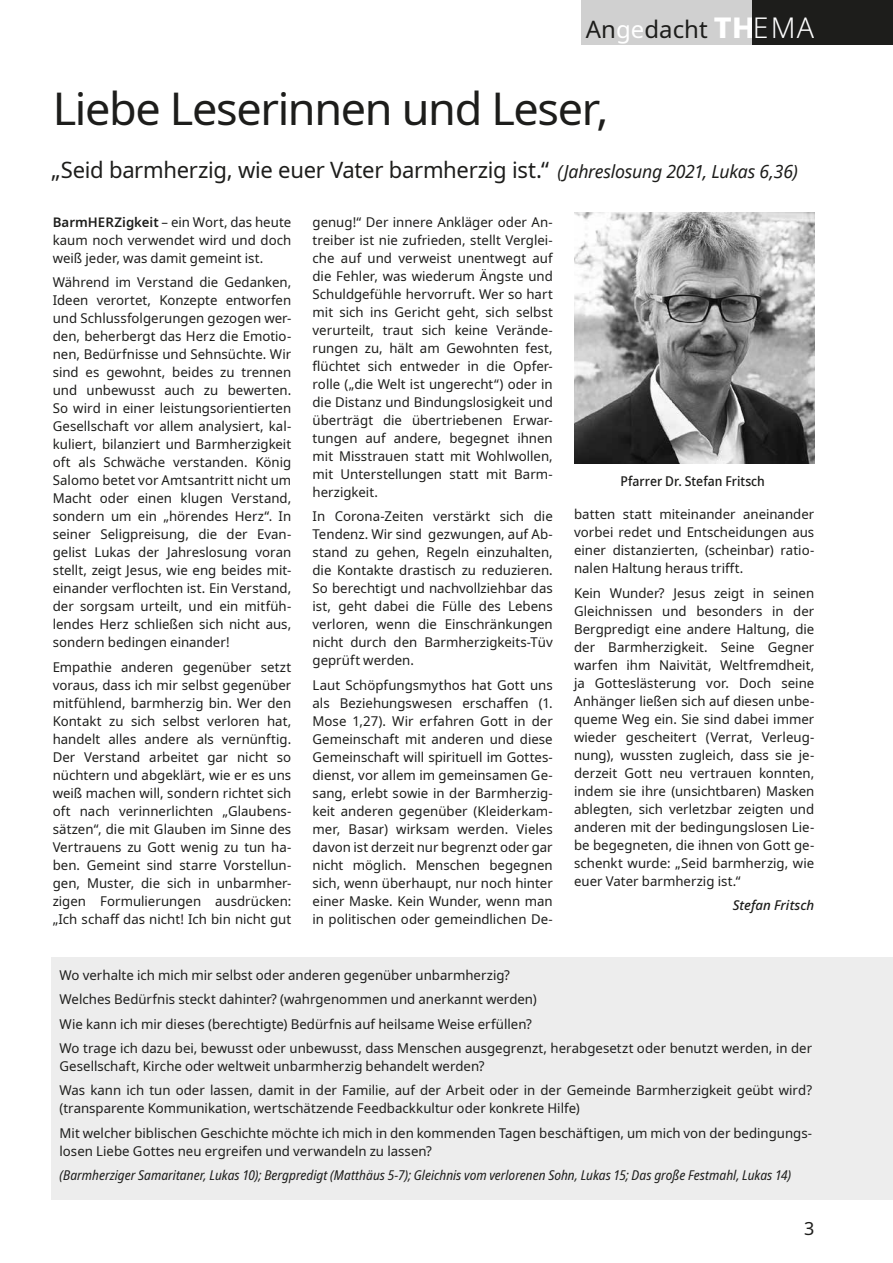
<style>
.page{position:relative;width:893px;height:1263px;background:#fff}
.page>*{position:absolute;margin:0;border:0;box-sizing:border-box;transform-origin:0 0}
.t1{font:45px "Noto Sans";letter-spacing:-.03em;color:#1d1d1b}
.t2{font:24px "Noto Sans";color:#1d1d1b}
.t3{font:22.5px "Noto Sans";letter-spacing:-.015em;color:#1d1d1b}
.t4{font:18px "Noto Sans";color:#1d1d1b}
.t5{font:13.5px/18px "Noto Sans";color:#1d1d1b;text-align:justify}
.t6{font:italic semi-condensed 13.5px "Noto Sans";color:#1d1d1b}
.t7{font:500 semi-condensed 13.5px "Noto Sans";color:#1d1d1b}
.t8{font:italic 500 13.5px "Noto Sans";color:#1d1d1b}
.s1{color:#fff}
.s2{font-weight:800;font-size:28.5px;color:#fff}
.s3{font-weight:300;font-size:28.5px;color:#fff}
.s4{font-style:italic;font-size:18px}
.s5{font-weight:600}
</style>
<div class="page">
<img style="left:574px;top:213px;width:240px;height:250px">
<div style="left:582px;top:0;width:311px;height:44px;background:#d0d0d0"></div>
<div style="left:753px;top:0;width:140px;height:44px;background:#1d1d1b"></div>
<div style="left:51px;top:957px;width:842px;height:242px;background:#ededed"></div>
<h2 class="t2" style="left:586px;top:12px;width:230px">An<span class="s1">ge</span>dacht <span class="s2">TH</span><span class="s3">EMA</span></h2>
<h1 class="t1" style="left:53px;top:77px;width:557px">Liebe Leserinnen und Leser,</h1>
<h3 class="t3" style="left:51px;top:154px;width:748px">„Seid barmherzig, wie euer Vater barmherzig ist.“ <span class="s4">(Jahreslosung 2021, Lukas 6,36)</span></h3>
<p class="t5" style="left:53px;top:213px;width:240px"><span class="s5">BarmHERZigkeit</span> – ein Wort, das heute kaum noch verwendet wird und doch weiß jeder, was damit gemeint ist.</p>
<p class="t5" style="left:53px;top:274px;width:240px">Während im Verstand die Gedanken, Ideen verortet, Konzepte entworfen und Schlussfolgerungen gezogen wer&shy;den, beherbergt das Herz die Emotio&shy;nen, Bedürfnisse und Sehnsüchte. Wir sind es gewohnt, beides zu trennen und unbewusst auch zu bewerten.<br>So wird in einer leistungsorientierten Gesellschaft vor allem analysiert, kal&shy;kuliert, bilanziert und Barmherzigkeit oft als Schwäche verstanden. König Salomo betet vor Amtsantritt nicht um Macht oder einen klugen Verstand, sondern um ein „hörendes Herz“. In seiner Seligpreisung, die der Evan&shy;gelist Lukas der Jahreslosung voran stellt, zeigt Jesus, wie eng beides mit&shy;einander verflochten ist. Ein Verstand, der sorgsam urteilt, und ein mitfüh&shy;lendes Herz schließen sich nicht aus, sondern bedingen einander!</p>
<p class="t5" style="left:53px;top:658px;width:240px">Empathie anderen gegenüber setzt voraus, dass ich mir selbst gegenüber mitfühlend, barmherzig bin. Wer den Kontakt zu sich selbst verloren hat, handelt alles andere als vernünftig.<br>Der Verstand arbeitet gar nicht so nüchtern und abgeklärt, wie er es uns weiß machen will, sondern richtet sich oft nach verinnerlichten „Glaubens&shy;sätzen“, die mit Glauben im Sinne des Vertrauens zu Gott wenig zu tun ha&shy;ben. Gemeint sind starre Vorstellun&shy;gen, Muster, die sich in unbarmher&shy;zigen Formulierungen ausdrücken: „Ich schaff das nicht! Ich bin nicht gut</p>
<p class="t5" style="left:313px;top:213px;width:242px">genug!“ Der innere Ankläger oder An&shy;treiber ist nie zufrieden, stellt Verglei&shy;che auf und verweist unentwegt auf die Fehler, was wiederum Ängste und Schuldgefühle hervorruft. Wer so hart mit sich ins Gericht geht, sich selbst verurteilt, traut sich keine Verände&shy;rungen zu, hält am Gewohnten fest, flüchtet sich entweder in die Opfer&shy;rolle („die Welt ist ungerecht“) oder in die Distanz und Bindungslosigkeit und überträgt die übertriebenen Erwar&shy;tungen auf andere, begegnet ihnen mit Misstrauen statt mit Wohlwollen, mit Unterstellungen statt mit Barm&shy;herzigkeit.</p>
<p class="t5" style="left:313px;top:508px;width:242px">In Corona-Zeiten verstärkt sich die Tendenz. Wir sind gezwungen, auf Ab&shy;stand zu gehen, Regeln einzuhalten, die Kontakte drastisch zu reduzieren.<br>So berechtigt und nachvollziehbar das ist, geht dabei die Fülle des Lebens verloren, wenn die Einschränkungen nicht durch den Barmherzigkeits-Tüv geprüft werden.</p>
<p class="t5" style="left:313px;top:676px;width:242px">Laut Schöpfungsmythos hat Gott uns als Beziehungswesen erschaffen (1.<br>Mose 1,27). Wir erfahren Gott in der Gemeinschaft mit anderen und diese Gemeinschaft will spirituell im Gottes&shy;dienst, vor allem im gemeinsamen Ge&shy;sang, erlebt sowie in der Barmherzig&shy;keit anderen gegenüber (Kleiderkam&shy;mer, Basar) wirksam werden. Vieles davon ist derzeit nur begrenzt oder gar nicht möglich. Menschen begegnen sich, wenn überhaupt, nur noch hinter einer Maske. Kein Wunder, wenn man in politischen oder gemeindlichen De-</p>
<p class="t7" style="left:620px;top:472px;width:146px">Pfarrer Dr. Stefan Fritsch</p>
<p class="t5" style="left:574px;top:506px;width:242px">batten statt miteinander aneinander vorbei redet und Entscheidungen aus einer distanzierten, (scheinbar) ratio&shy;nalen Haltung heraus trifft.</p>
<p class="t5" style="left:574px;top:584px;width:242px">Kein Wunder? Jesus zeigt in seinen Gleichnissen und besonders in der Bergpredigt eine andere Haltung, die der Barmherzigkeit. Seine Gegner warfen ihm Naivität, Weltfremdheit, ja Gotteslästerung vor. Doch seine Anhänger ließen sich auf diesen unbe&shy;queme Weg ein. Sie sind dabei immer wieder gescheitert (Verrat, Verleug&shy;nung), wussten zugleich, dass sie je&shy;derzeit Gott neu vertrauen konnten, indem sie ihre (unsichtbaren) Masken ablegten, sich verletzbar zeigten und anderen mit der bedingungslosen Lie&shy;be begegneten, die ihnen von Gott ge&shy;schenkt wurde: „Seid barmherzig, wie euer Vater barmherzig ist.“</p>
<p class="t8" style="left:733px;top:895px;width:83px">Stefan Fritsch</p>
<p class="t5" style="left:60px;top:963px;width:754px;line-height:24.5px;text-align:left">Wo verhalte ich mich mir selbst oder anderen gegenüber unbarmherzig?<br>Welches Bedürfnis steckt dahinter? (wahrgenommen und anerkannt werden)<br>Wie kann ich mir dieses (berechtigte) Bedürfnis auf heilsame Weise erfüllen?<br>Wo trage ich dazu bei, bewusst oder unbewusst, dass Menschen ausgegrenzt, herabgesetzt oder benutzt werden, in der</p>
<p class="t5" style="left:60px;top:1054px;width:754px;line-height:24.5px">Gesellschaft, Kirche oder weltweit unbarmherzig behandelt werden?<br>Was kann ich tun oder lassen, damit in der Familie, auf der Arbeit oder in der Gemeinde Barmherzigkeit geübt wird?</p>
<p class="t5" style="left:60px;top:1096px;width:754px;line-height:24.5px">(transparente Kommunikation, wertschätzende Feedbackkultur oder konkrete Hilfe)<br>Mit welcher biblischen Geschichte möchte ich mich in den kommenden Tagen beschäftigen, um mich von der bedingungs-</p>
<p class="t5" style="left:60px;top:1142px;width:374px">losen Liebe Gottes neu ergreifen und verwandeln zu lassen?</p>
<p class="t6" style="left:60px;top:1165px;width:733px">(Barmherziger Samaritaner, Lukas 10); Bergpredigt (Matthäus 5-7); Gleichnis vom verlorenen Sohn, Lukas 15; Das große Festmahl, Lukas 14)</p>
<h3 class="t4" style="left:804px;top:1216px;width:12px">3</h3>
</div>
